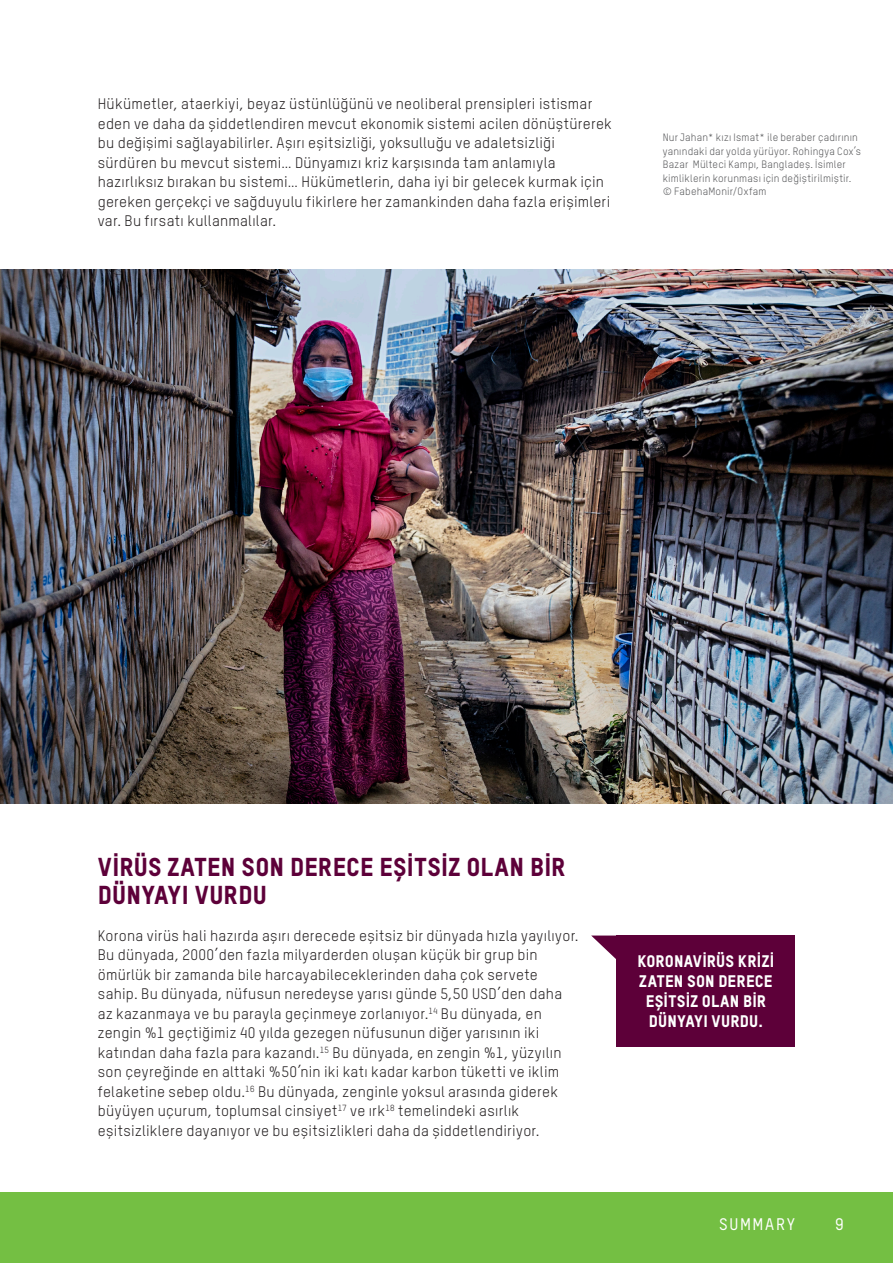
<style>
.page{position:relative;width:893px;height:1263px;background:#fff}
.page>*{position:absolute;margin:0;border:0;box-sizing:border-box;transform-origin:0 0}
.Body_copy{font:25.5px/28.5px "Oxfam TSTARPRO Headline";letter-spacing:.01em;color:#5d0039}
.Pull_quote_11_5pt{font:16.5px/19.8px "Oxfam TSTARPRO Headline";letter-spacing:.01em;color:#fff;text-align:center}
.t1{font:500 16.5px "Oxfam TSTARPRO";letter-spacing:.1em;color:#fff}
.Body_copy-2{font:15px/19.5px "Oxfam TSTARPRO";letter-spacing:.015em;color:#231f20}
.Photo_caption{font:10.5px/13.5px "Oxfam TSTARPRO";letter-spacing:.015em;color:#57585a}
.s1{font-family:"Arial";font-size:12px;color:#fff}
</style>
<div class="page">
<div style="left:0;top:1192px;width:893px;height:71px;background:#74bf43"></div>
<div style="left:617px;top:935px;width:178px;height:112px;background:#5d0039"></div>
<svg style="left:591px;top:935px;width:26px;height:27px"></svg>
<img style="left:0;top:269px;width:893px;height:535px">
<p class="Body_copy-2" style="left:98px;top:94px;width:515px">Hükümetler, ataerkiyi, beyaz üstünlüğünü ve neoliberal prensipleri istismar eden ve daha da şiddetlendiren mevcut ekonomik sistemi acilen dönüştürerek bu değişimi sağlayabilirler. Aşırı eşitsizliği, yoksulluğu ve adaletsizliği sürdüren bu mevcut sistemi… Dünyamızı kriz karşısında tam anlamıyla hazırlıksız bırakan bu sistemi… Hükümetlerin, daha iyi bir gelecek kurmak için gereken gerçekçi ve sağduyulu fikirlere her zamankinden daha fazla erişimleri var. Bu fırsatı kullanmalılar.</p>
<p class="Photo_caption" style="left:663px;top:130px;width:200px">Nur Jahan* kızı Ismat* ile beraber çadırının yanındaki dar yolda yürüyor. Rohingya Cox’s Bazar Mülteci Kampı, Bangladeş. İsimler kimliklerin korunması için değiştirilmiştir. © FabehaMonir/Oxfam<span class="s1">cando.</span></p>
<p class="Body_copy" style="left:98px;top:852px;width:469px">VİRÜS ZATEN SON DERECE EŞİTSİZ OLAN BİR<br>DÜNYAYI VURDU</p>
<p class="Body_copy-2" style="left:98px;top:925px;width:482px">Korona virüs hali hazırda aşırı derecede eşitsiz bir dünyada hızla yayılıyor.<br>Bu dünyada, 2000’den fazla milyarderden oluşan küçük bir grup bin ömürlük bir zamanda bile harcayabileceklerinden daha çok servete sahip. Bu dünyada, nüfusun neredeyse yarısı günde 5,50 USD’den daha az kazanmaya ve bu parayla geçinmeye zorlanıyor.<sup>14</sup> Bu dünyada, en zengin %1 geçtiğimiz 40 yılda gezegen nüfusunun diğer yarısının iki katından daha fazla para kazandı.<sup>15</sup> Bu dünyada, en zengin %1, yüzyılın son çeyreğinde en alttaki %50’nin iki katı kadar karbon tüketti ve iklim felaketine sebep oldu.<sup>16</sup> Bu dünyada, zenginle yoksul arasında giderek büyüyen uçurum, toplumsal cinsiyet<sup>17</sup> ve ırk<sup>18</sup> temelindeki asırlık eşitsizliklere dayanıyor ve bu eşitsizlikleri daha da şiddetlendiriyor.</p>
<p class="Pull_quote_11_5pt" style="left:637px;top:951px;width:138px">KORONAVİRÜS KRİZİ<br>ZATEN SON DERECE<br>EŞİTSİZ OLAN BİR<br>DÜNYAYI VURDU.</p>
<p class="t1" style="left:719px;top:1214px;width:78px">SUMMARY</p>
<p class="t1" style="left:835px;top:1214px;width:10px">9</p>
</div>
